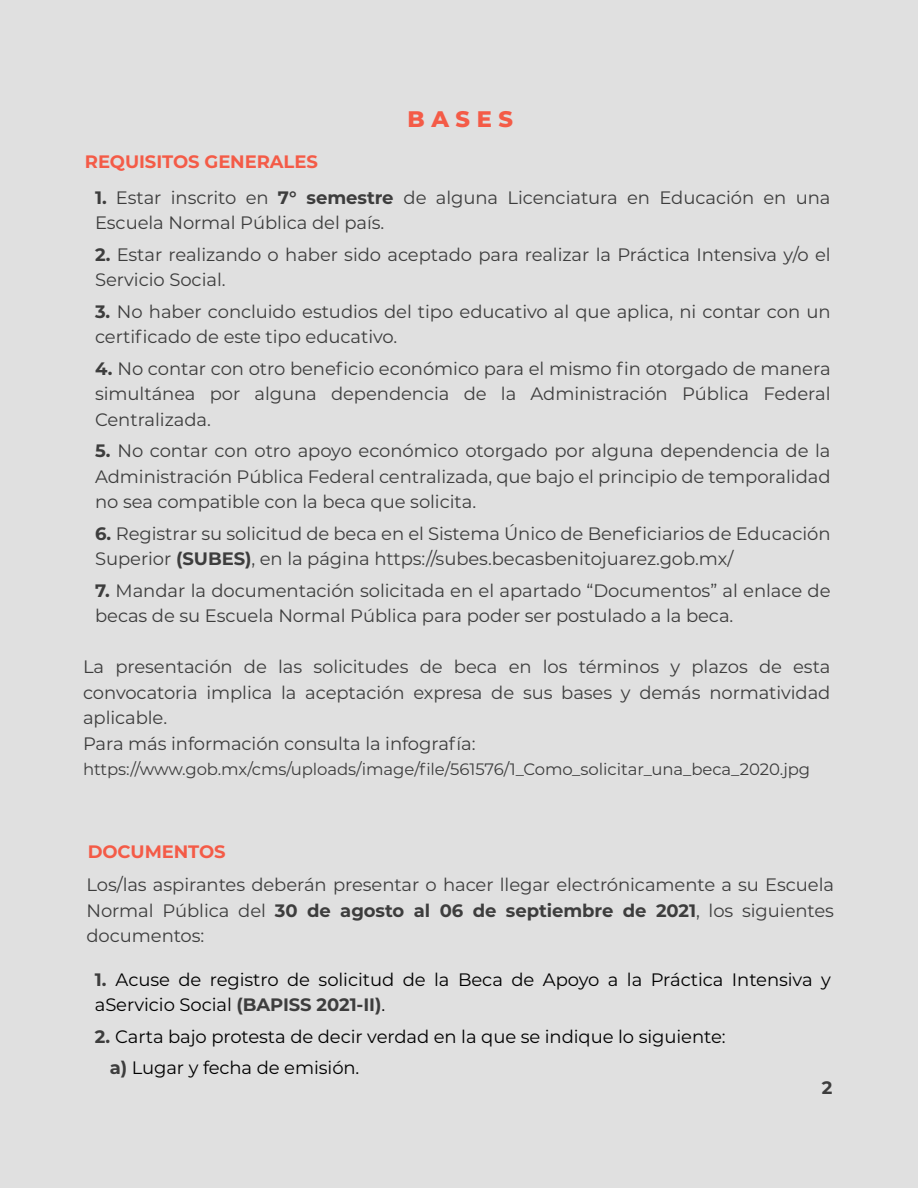
<style>
.page{position:relative;width:918px;height:1188px;background:#e0e0e0}
.page>*{position:absolute;margin:0;border:0;box-sizing:border-box;transform-origin:0 0}
.t1{font:800 22.5px "Montserrat";color:#f45b47}
.t2{font:18px/25.5px "Montserrat";letter-spacing:-.005em;color:#3d3d3d}
.t3{font:18px/25.5px "Montserrat";letter-spacing:-.005em;color:#000}
.t4{font:700 18px "Montserrat";letter-spacing:-.005em;color:#f45b47}
.t5{font:700 18px "Montserrat";color:#3d3d3d}
.t6{font:16.5px "Montserrat";letter-spacing:-.005em;color:#3d3d3d}
.s1{font-weight:700}
.s2{font-weight:700;color:#3d3d3d}
</style>
<div class="page">
<p class="t4" style="left:85px;top:149px;width:234px">REQUISITOS GENERALES</p>
<p class="t1" style="left:408px;top:103px;width:107px">B A S E S</p>
<p class="t2" style="left:95px;top:184px;width:737px"><span class="s1">1.</span> Estar inscrito en <span class="s1">7° semestre</span> de alguna Licenciatura en Educación en una<br>Escuela Normal Pública del país.</p>
<p class="t2" style="left:95px;top:241px;width:737px"><span class="s1">2.</span> Estar realizando o haber sido aceptado para realizar la Práctica Intensiva y/o el<br>Servicio Social.</p>
<p class="t2" style="left:95px;top:298px;width:737px"><span class="s1">3.</span> No haber concluido estudios del tipo educativo al que aplica, ni contar con un certificado de este tipo educativo.</p>
<p class="t2" style="left:95px;top:355px;width:737px;text-align:justify"><span class="s1">4.</span> No contar con otro beneficio económico para el mismo fin otorgado de manera simultánea por alguna dependencia de la Administración Pública Federal Centralizada.</p>
<p class="t2" style="left:95px;top:437px;width:737px;text-align:justify"><span class="s1">5.</span> No contar con otro apoyo económico otorgado por alguna dependencia de la Administración Pública Federal centralizada, que bajo el principio de temporalidad no sea compatible con la beca que solicita.</p>
<p class="t2" style="left:95px;top:520px;width:737px"><span class="s1">6.</span> Registrar su solicitud de beca en el Sistema Único de Beneficiarios de Educación<br>Superior <span class="s1">(SUBES)</span>, en la página https://subes.becasbenitojuarez.gob.mx/</p>
<p class="t2" style="left:95px;top:577px;width:737px"><span class="s1">7.</span> Mandar la documentación solicitada en el apartado “Documentos” al enlace de becas de su Escuela Normal Pública para poder ser postulado a la beca.</p>
<p class="t2" style="left:83px;top:653px;width:749px">La presentación de las solicitudes de beca en los términos y plazos de esta convocatoria implica la aceptación expresa de sus bases y demás normatividad aplicable.<br>Para más información consulta la infografía:</p>
<p class="t6" style="left:83px;top:758px;width:729px">https://www.gob.mx/cms/uploads/image/file/561576/1_Como_solicitar_una_beca_2020.jpg</p>
<p class="t4" style="left:88px;top:839px;width:139px">DOCUMENTOS</p>
<p class="t2" style="left:86px;top:871px;width:749px;text-align:justify">Los/las aspirantes deberán presentar o hacer llegar electrónicamente a su Escuela Normal Pública del <span class="s1">30 de agosto al 06 de septiembre de 2021</span>, los siguientes documentos:</p>
<p class="t3" style="left:95px;top:966px;width:738px"><span class="s2">1.</span> Acuse de registro de solicitud de la Beca de Apoyo a la Práctica Intensiva y aServicio Social <span class="s2">(BAPISS 2021-II)</span>.</p>
<p class="t3" style="left:110px;top:1020px;width:617px;line-height:31.5px;text-indent:-15px"><span class="s2">2.</span> Carta bajo protesta de decir verdad en la que se indique lo siguiente: <span class="s2">a)</span> Lugar y fecha de emisión.</p>
<p class="t5" style="left:822px;top:1075px;width:12px">2</p>
</div>
